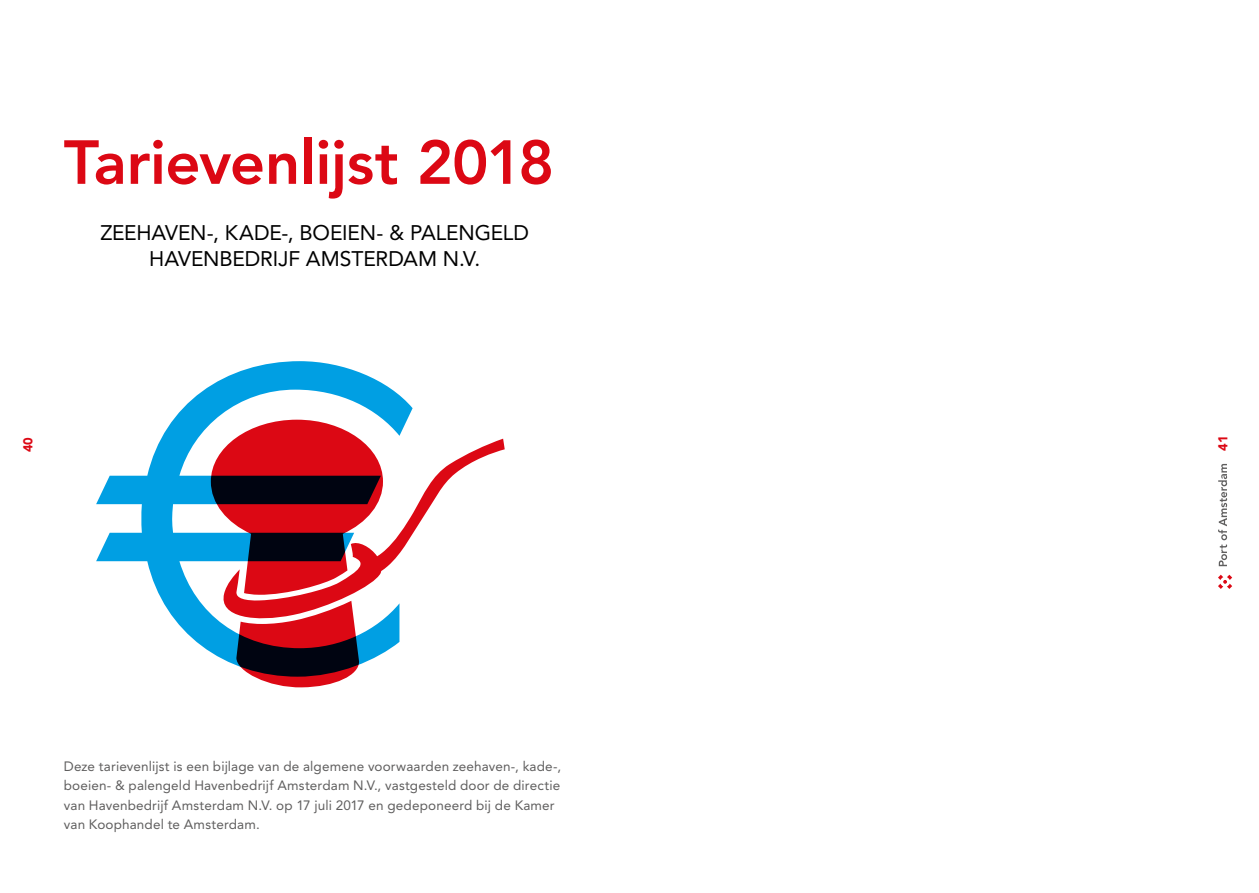
<style>
.page{position:relative;width:1259px;height:893px;background:#fff}
.page>*{position:absolute;margin:0;border:0;box-sizing:border-box;transform-origin:0 0}
.t1{font:800 61.5px "Avenir";letter-spacing:-.01em;color:#dc0814}
.t2{font:21px/25.5px "Avenir";letter-spacing:-.005em;color:#000;text-align:center}
.t3{font:13.5px/19.5px "Avenir";letter-spacing:.01em;color:#5f5e5e}
.t4{font:900 12.9px "Avenir";color:#dc0814}
</style>
<div class="page">
<svg style="left:1218px;top:575px;width:14px;height:14px"></svg>
<svg style="left:1218px;top:464px;width:9px;height:102px"></svg>
<svg style="left:255px;top:677px;width:93px;height:11px"></svg>
<svg style="left:412px;top:439px;width:93px;height:96px"></svg>
<svg style="left:96px;top:361px;width:316px;height:316px"></svg>
<h1 class="t1" style="left:64px;top:126px;width:492px">Tarievenlijst 2018</h1>
<h2 class="t2" style="left:100px;top:221px;width:430px">ZEEHAVEN-, KADE-, BOEIEN- &amp; PALENGELD<br>HAVENBEDRIJF AMSTERDAM N.V.</h2>
<p class="t4" style="left:20px;top:452px;width:17px;rotate:-90deg">40</p>
<p class="t4" style="left:1215px;top:451px;width:17px;rotate:-90deg">41</p>
<p class="t3" style="left:64px;top:756px;width:499px">Deze tarievenlijst is een bijlage van de algemene voorwaarden zeehaven-, kade-, boeien- &amp; palengeld Havenbedrijf Amsterdam N.V., vastgesteld door de directie van Havenbedrijf Amsterdam N.V. op 17 juli 2017 en gedeponeerd bij de Kamer van Koophandel te Amsterdam.</p>
</div>
